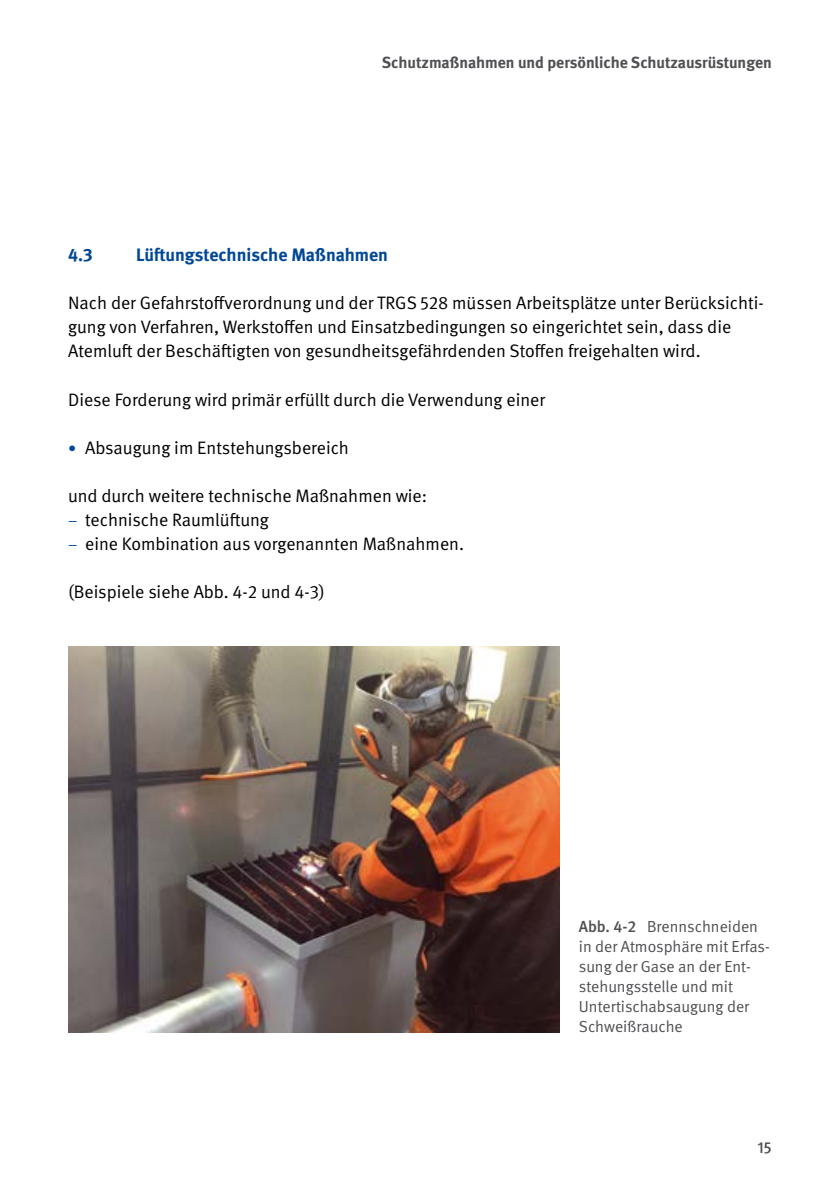
<style>
.page{position:relative;width:840px;height:1191px;background:#fff}
.page>*{position:absolute;margin:0;border:0;box-sizing:border-box;transform-origin:0 0}
.t1{font:18px/24px "DGUV Meta";color:#000}
.t2{font:700 18px "DGUV Meta";color:#004795}
.t3{font:16px/20px "DGUV Meta";color:#504f53}
.t4{font:700 16px "DGUV Meta";color:#504f53}
.t5{font:500 16px "DGUV Meta";color:#504f53}
.s1{font-size:16px;color:#004795}
.s2{font-weight:500}
</style>
<div class="page">
<img style="left:68px;top:647px;width:490px;height:385px">
<p class="t4" style="left:381px;top:53px;width:391px">Schutzmaßnahmen und persönliche Schutzausrüstungen</p>
<p class="t2" style="left:68px;top:244px;width:26px">4.3</p>
<p class="t2" style="left:136px;top:244px;width:253px">Lüftungstechnische Maßnahmen</p>
<p class="t1" style="left:68px;top:291px;width:696px">Nach der Gefahrstoffverordnung und der TRGS 528 müssen Arbeitsplätze unter Berücksichti&shy;gung von Verfahren, Werkstoffen und Einsatzbedingungen so eingerichtet sein, dass die<br>Atemluft der Beschäftigten von gesundheitsgefährdenden Stoffen freigehalten wird.</p>
<p class="t1" style="left:68px;top:388px;width:478px">Diese Forderung wird primär erfüllt durch die Verwendung einer</p>
<p class="t1" style="left:68px;top:436px;width:282px"><span class="s1">•</span> Absaugung im Entstehungsbereich</p>
<p class="t1" style="left:68px;top:484px;width:360px">und durch weitere technische Maßnahmen wie:</p>
<p class="t1" style="left:68px;top:508px;width:202px"><span class="s1">–</span> technische Raumlüftung</p>
<p class="t1" style="left:68px;top:532px;width:397px"><span class="s1">–</span> eine Kombination aus vorgenannten Maßnahmen.</p>
<p class="t1" style="left:68px;top:580px;width:258px">(Beispiele siehe Abb. 4-2 und 4-3)</p>
<p class="t3" style="left:578px;top:916px;width:192px"><span class="s2">Abb. 4-2</span> Brennschneiden in der Atmosphäre mit Erfas&shy;sung der Gase an der Ent&shy;stehungsstelle und mit<br>Untertischabsaugung der<br>Schweißrauche</p>
<p class="t5" style="left:757px;top:1137px;width:16px">15</p>
</div>
